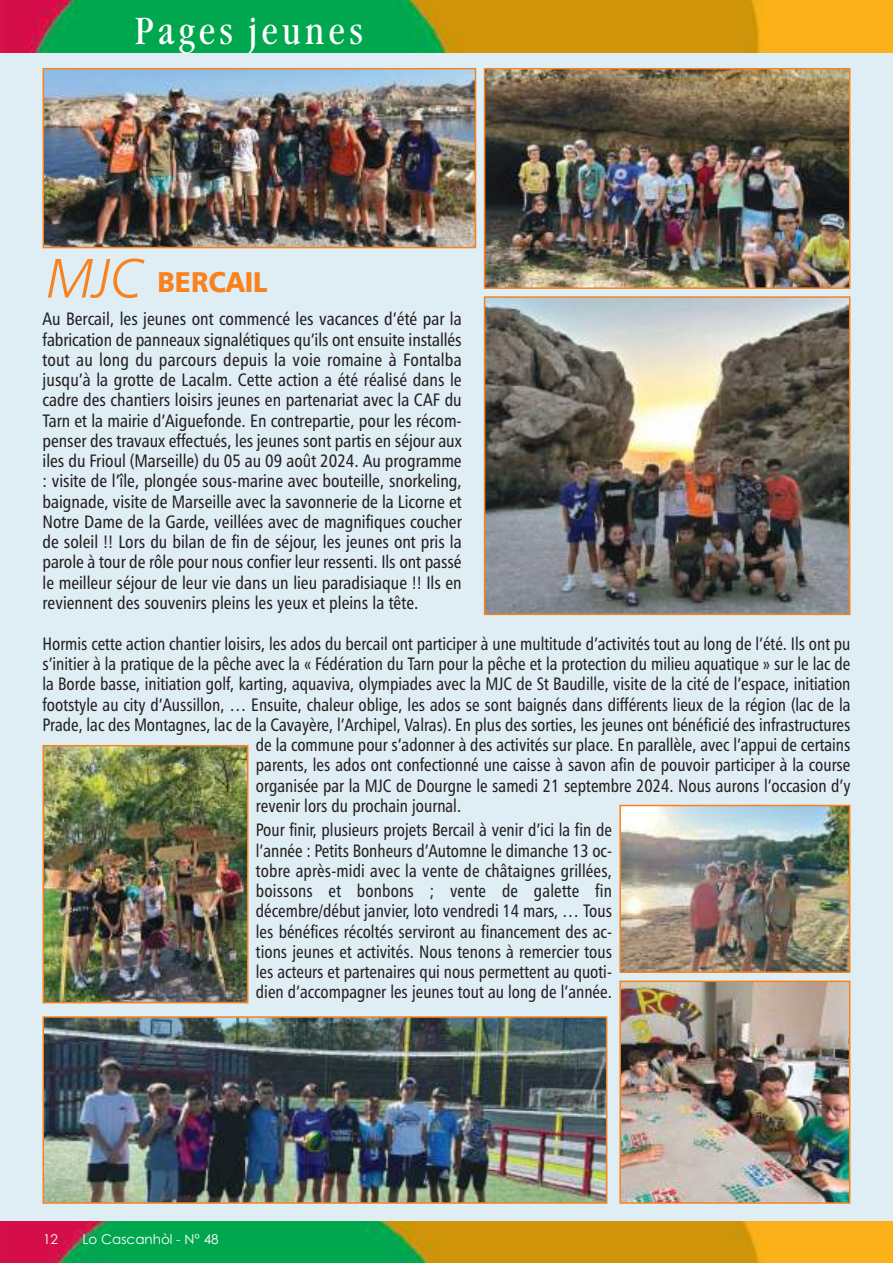
<style>
.page{position:relative;width:893px;height:1263px;background:#fff}
.page>*{position:absolute;margin:0;border:0;box-sizing:border-box;transform-origin:0 0}
.t1{font:39px "Garamond Condensed";letter-spacing:.1em;color:#fff}
.t2{font:28.5px "Humanist 777 BT Black B";color:#f8821e;scale:.92 1}
.t3{font:18px/20.2px "Humanist 777 BT Roman Condensed B";color:#241f1f;text-align:justify;scale:.94 1}
.t4{font:18px/20.2px "Humanist 777 BT Roman Condensed B";color:#241f1f;text-align:justify}
.t5{font:13.5px "Century Gothic";color:#fff}
.s1{font-family:"Humanist 777 BT Light Italic B";font-size:55.5px}
</style>
<div class="page">
<img style="left:0;top:0;width:893px;height:53px">
<img style="left:0;top:1220px;width:893px;height:43px">
<div style="left:0;top:53px;width:893px;height:1167px;background:#dfedf5"></div>
<img style="left:487px;top:299px;width:360px;height:313px">
<div style="left:484px;top:296px;width:366px;height:319px;border:2px solid #f8821e"></div>
<img style="left:487px;top:71px;width:360px;height:215px">
<div style="left:484px;top:68px;width:366px;height:221px;border:2px solid #f8821e"></div>
<img style="left:46px;top:71px;width:427px;height:174px">
<div style="left:43px;top:68px;width:433px;height:180px;border:2px solid #f8821e"></div>
<img style="left:46px;top:1019px;width:558px;height:182px">
<div style="left:43px;top:1016px;width:564px;height:188px;border:2px solid #f8821e"></div>
<img style="left:46px;top:748px;width:199px;height:252px">
<div style="left:43px;top:745px;width:205px;height:258px;border:2px solid #f8821e"></div>
<img style="left:622px;top:808px;width:225px;height:162px">
<div style="left:619px;top:805px;width:231px;height:168px;border:2px solid #f8821e"></div>
<img style="left:622px;top:983px;width:225px;height:218px">
<div style="left:619px;top:980px;width:231px;height:224px;border:2px solid #f8821e"></div>
<h1 class="t1" style="left:135px;top:8px;width:230px">Pages jeunes</h1>
<h2 class="t2" style="left:47px;top:271px;width:241px"><span class="s1">MJC</span> BERCAIL</h2>
<p class="t4" style="left:43px;top:310px;width:421px">Au Bercail, les jeunes ont commencé les vacances d’été par la fabrication de panneaux signalétiques qu’ils ont ensuite installés tout au long du parcours depuis la voie romaine à Fontalba jusqu’à la grotte de Lacalm. Cette action a été réalisé dans le cadre des chantiers loisirs jeunes en partenariat avec la CAF du Tarn et la mairie d’Aiguefonde. En contrepartie, pour les récom&shy;penser des travaux effectués, les jeunes sont partis en séjour aux iles du Frioul (Marseille) du 05 au 09 août 2024. Au programme : visite de l’île, plongée sous-marine avec bouteille, snorkeling, baignade, visite de Marseille avec la savonnerie de la Licorne et Notre Dame de la Garde, veillées avec de magnifiques coucher de soleil !! Lors du bilan de fin de séjour, les jeunes ont pris la parole à tour de rôle pour nous confier leur ressenti. Ils ont passé le meilleur séjour de leur vie dans un lieu paradisiaque !! Ils en reviennent des souvenirs pleins les yeux et pleins la tête.</p>
<p class="t3" style="left:43px;top:635px;width:861px">Hormis cette action chantier loisirs, les ados du bercail ont participer à une multitude d’activités tout au long de l’été. Ils ont pu</p>
<p class="t3" style="left:43px;top:655px;width:861px">s’initier à la pratique de la pêche avec la « Fédération du Tarn pour la pêche et la protection du milieu aquatique » sur le lac de</p>
<p class="t3" style="left:43px;top:675px;width:861px">la Borde basse, initiation golf, karting, aquaviva, olympiades avec la MJC de St Baudille, visite de la cité de l’espace, initiation</p>
<p class="t3" style="left:43px;top:696px;width:861px">footstyle au city d’Aussillon, … Ensuite, chaleur oblige, les ados se sont baignés dans différents lieux de la région (lac de la</p>
<p class="t3" style="left:43px;top:716px;width:861px">Prade, lac des Montagnes, lac de la Cavayère, l’Archipel, Valras). En plus des sorties, les jeunes ont bénéficié des infrastructures</p>
<p class="t3" style="left:256px;top:736px;width:634px">de la commune pour s’adonner à des activités sur place. En parallèle, avec l’appui de certains</p>
<p class="t3" style="left:256px;top:756px;width:634px">parents, les ados ont confectionné une caisse à savon afin de pouvoir participer à la course</p>
<p class="t3" style="left:256px;top:777px;width:634px">organisée par la MJC de Dourgne le samedi 21 septembre 2024. Nous aurons l’occasion d’y</p>
<p class="t3" style="left:256px;top:797px;width:220px">revenir lors du prochain journal.</p>
<p class="t3" style="left:256px;top:821px;width:380px">Pour finir, plusieurs projets Bercail à venir d’ici la fin de l’année : Petits Bonheurs d’Automne le dimanche 13 oc&shy;tobre après-midi avec la vente de châtaignes grillées, boissons et bonbons ; vente de galette fin décembre/début janvier, loto vendredi 14 mars, … Tous les bénéfices récoltés serviront au financement des ac&shy;tions jeunes et activités. Nous tenons à remercier tous les acteurs et partenaires qui nous permettent au quoti&shy;dien d’accompagner les jeunes tout au long de l’année.</p>
<p class="t5" style="left:43px;top:1232px;width:16px">12</p>
<p class="t5" style="left:82px;top:1232px;width:138px">Lo Cascanhòl - N° 48</p>
</div>
